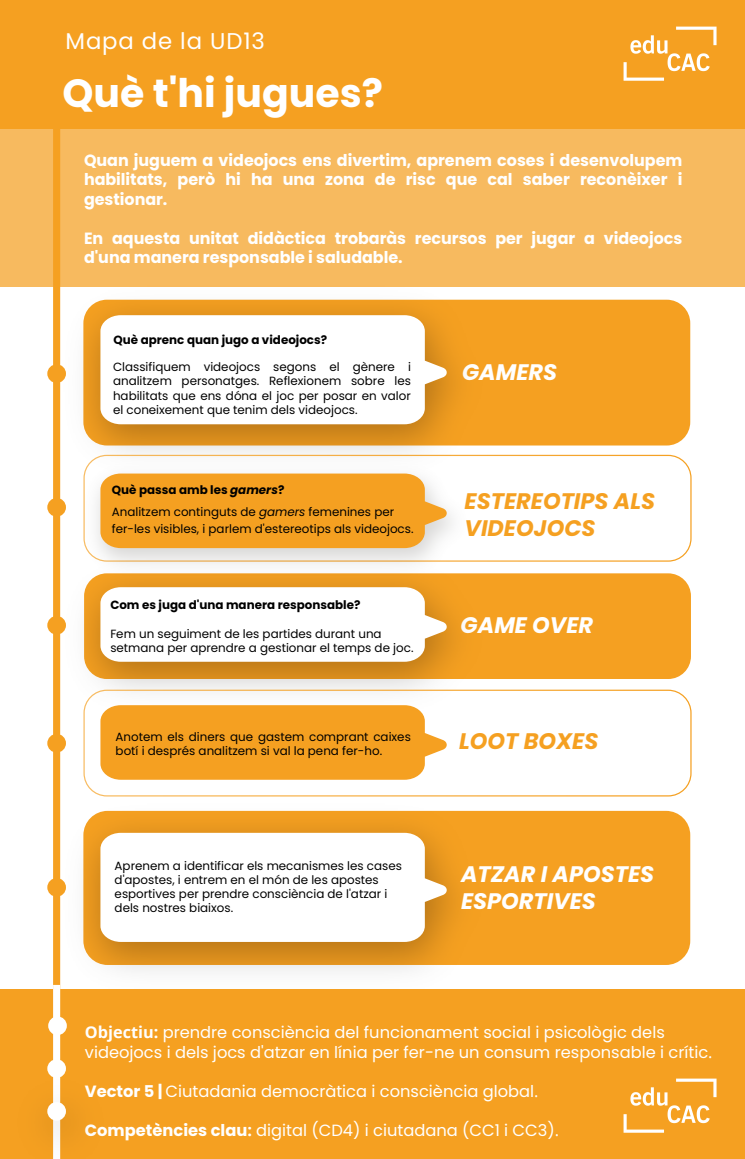
<style>
.page{position:relative;width:745px;height:1159px;background:#fff}
.page>*{position:absolute;margin:0;border:0;box-sizing:border-box;transform-origin:0 0}
.t1{font:700 39.38px "Poppins";color:#fff}
.t2{font:22.75px "Poppins";letter-spacing:.04em;color:#fff}
.t3{font:italic 700 22.5px/27px "Poppins";color:#fff}
.t4{font:italic 700 22.5px/27px "Poppins";color:#f5a021}
.t5{font:16.25px/19.5px "Poppins";color:#fff}
.t6{font:700 16.25px/19.5px "Poppins";color:#fff;text-align:justify}
.t7{font:11.88px/14.2px "Poppins";color:#000}
.t8{font:700 11.88px "Poppins";color:#000}
.s1{font-weight:700}
.s2{font-weight:700;font-style:italic}
.s3{font-style:italic}
.s4{font-family:"Open Sans";font-weight:700}
.s5{font-family:"Open Sans"}
</style>
<div class="page">
<div style="left:83px;top:810px;width:606px;height:154px;background:#f5a021;border-radius:24px"></div>
<div style="left:0;top:0;width:744px;height:287px;background:#f7ba5f"></div>
<div style="left:0;top:0;width:744px;height:129px;background:#f5a021"></div>
<img style="left:623px;top:26px;width:94px;height:55px">
<div style="left:83px;top:299px;width:606px;height:146px;background:#f5a021;border-radius:24px"></div>
<img style="left:60px;top:277px;width:439px;height:207px">
<svg style="left:100px;top:315px;width:347px;height:109px;background:#fcf7f0"></svg>
<img style="left:60px;top:794px;width:439px;height:195px">
<svg style="left:100px;top:832px;width:347px;height:109px;background:#fcf7ef"></svg>
<div style="left:84px;top:573px;width:606px;height:105px;background:#f5a021;border-radius:23px"></div>
<img style="left:60px;top:549px;width:439px;height:173px">
<svg style="left:100px;top:587px;width:347px;height:74px;background:#fcf7f0"></svg>
<div style="left:83px;top:689px;width:608px;height:107px;border:1px solid #fff;border-radius:23px"></div>
<svg style="left:100px;top:705px;width:347px;height:74px;background:#f5a62f"></svg>
<div style="left:83px;top:454px;width:608px;height:107px;border:1px solid #fff;border-radius:23px"></div>
<img style="left:77px;top:455px;width:400px;height:128px">
<svg style="left:100px;top:473px;width:347px;height:75px;background:#f4a52f"></svg>
<div style="left:0;top:989px;width:744px;height:169px;background:#f5a021"></div>
<img style="left:623px;top:1078px;width:94px;height:55px">
<div style="left:53px;top:111px;width:7px;height:1047px;background:#f5a021"></div>
<div style="left:53px;top:984px;width:7px;height:174px;background:#fff"></div>
<div style="left:47px;top:364px;width:19px;height:19px;background:#f5a021;border-radius:50%"></div>
<div style="left:47px;top:498px;width:19px;height:18px;background:#f5a021;border-radius:50%"></div>
<div style="left:47px;top:615px;width:19px;height:19px;background:#f5a021;border-radius:50%"></div>
<div style="left:47px;top:733px;width:19px;height:19px;background:#f5a021;border-radius:50%"></div>
<div style="left:47px;top:877px;width:19px;height:19px;background:#f5a021;border-radius:50%"></div>
<div style="left:48px;top:1016px;width:19px;height:18px;background:#fff;border-radius:50%"></div>
<svg style="left:47px;top:1058px;width:19px;height:19px"></svg>
<img style="left:47px;top:1063px;width:20px;height:95px">
<div style="left:47px;top:1101px;width:19px;height:19px;background:#fff;border-radius:50%"></div>
<h2 class="t2" style="left:65px;top:28px;width:201px">Mapa de la UD13</h2>
<h1 class="t1" style="left:62px;top:70px;width:322px">Què t'hi jugues?</h1>
<h3 class="t6" style="left:84px;top:150px;width:599px">Quan juguem a videojocs ens divertim, aprenem coses i desenvolupem habilitats, però hi ha una zona de risc que cal saber reconèixer i gestionar.</h3>
<h3 class="t6" style="left:84px;top:228px;width:599px">En aquesta unitat didàctica trobaràs recursos per jugar a videojocs d'una manera responsable i saludable.</h3>
<p class="t8" style="left:113px;top:333px;width:215px">Què aprenc quan jugo a videojocs?</p>
<p class="t7" style="left:113px;top:359px;width:299px;text-align:justify">Classifiquem videojocs segons el gènere i analitzem personatges. Reflexionem sobre les habilitats que ens dóna el joc per posar en valor el coneixement que tenim dels videojocs.</p>
<p class="t7" style="left:112px;top:478px;width:284px;line-height:22.4px"><span class="s1">Què passa amb les</span> <span class="s2">gamers</span><span class="s1">?<br></span>Analitzem continguts de <span class="s3">gamers</span> femenines per</p>
<p class="t7" style="left:112px;top:522px;width:303px">fer-les visibles, i parlem d'estereotips als videojocs.</p>
<p class="t8" style="left:110px;top:598px;width:251px">Com es juga d'una manera responsable?</p>
<p class="t7" style="left:110px;top:626px;width:304px">Fem un seguiment de les partides durant una setmana per aprendre a gestionar el temps de joc.</p>
<p class="t7" style="left:115px;top:729px;width:296px">Anotem els diners que gastem comprant caixes botí i després analitzem si val la pena fer-ho.</p>
<p class="t7" style="left:115px;top:858px;width:289px">Aprenem a identificar els mecanismes les cases d'apostes, i entrem en el món de les apostes esportives per prendre consciència de l'atzar i dels nostres biaixos.</p>
<h3 class="t3" style="left:462px;top:358px;width:97px">GAMERS</h3>
<h3 class="t4" style="left:464px;top:488px;width:192px">ESTEREOTIPS ALS<br>VIDEOJOCS</h3>
<h3 class="t3" style="left:460px;top:611px;width:134px">GAME OVER</h3>
<h3 class="t4" style="left:459px;top:727px;width:141px">LOOT BOXES</h3>
<h3 class="t3" style="left:460px;top:860px;width:194px">ATZAR I APOSTES<br>ESPORTIVES</h3>
<h3 class="t5" style="left:85px;top:1022px;width:628px"><span class="s4">Objectiu:</span> prendre consciència del funcionament social i psicològic dels videojocs i dels jocs d'atzar en línia per fer-ne un consum responsable i crític<span class="s5">.</span></h3>
<h3 class="t5" style="left:85px;top:1081px;width:455px"><span class="s1">Vector 5 |</span> Ciutadania democràtica i consciència global<span class="s5">.</span></h3>
<h3 class="t5" style="left:85px;top:1120px;width:475px"><span class="s1">Competències clau</span><span class="s4">:</span> digital (CD4) i ciutadana (CC1 i CC3)<span class="s5">.</span></h3>
</div>
